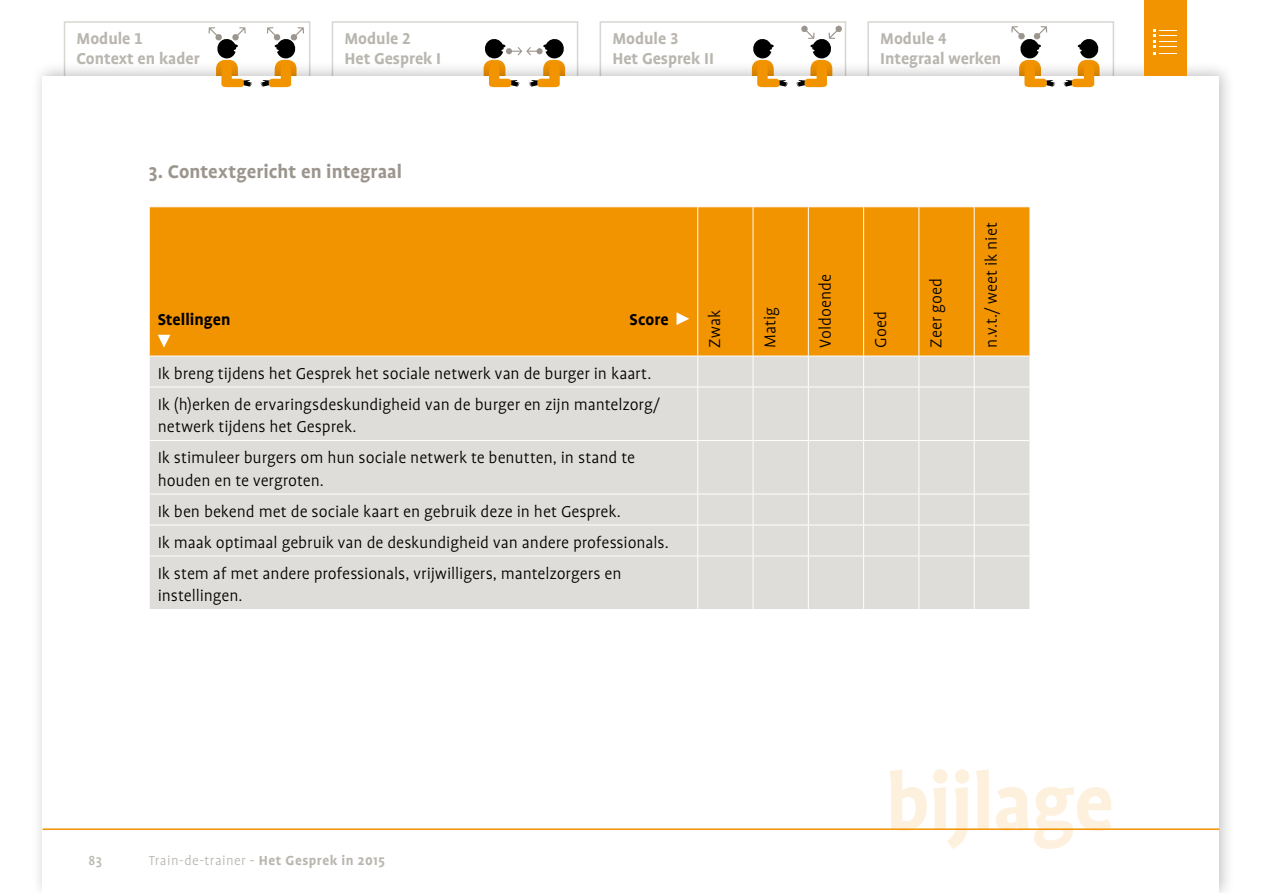
<style>
.page{position:relative;width:1263px;height:893px;background:#fff}
.page>*{position:absolute;margin:0;border:0;box-sizing:border-box;transform-origin:0 0}
.t1{font:700 88.5px "Profile";letter-spacing:-.015em;color:#fdf0dd}
.tussenkopje{font:700 21px "Profile";color:#9b958d}
.tabel_brood{font:300 18px/22.5px "Profile";letter-spacing:-.005em;color:#000}
.t2{font:700 18px/19.5px "Profile";color:#b9b6af}
.tabel_brood-2{font:700 18px "Profile";color:#000}
.t3{font:300 15px "Profile";letter-spacing:.03em;color:#b9b6af}
.t4{font:500 15px "Profile";color:#b9b6af}
.s1{font-family:"Profile NO"}
.s2{font-weight:400}
.s3{font-weight:700}
</style>
<div class="page">
<div style="left:332px;top:21px;width:246px;height:66px;border:2px solid #d7d6d1"></div>
<div style="left:64px;top:21px;width:246px;height:66px;border:2px solid #d7d6d1"></div>
<div style="left:600px;top:21px;width:246px;height:66px;border:2px solid #d7d6d1"></div>
<div style="left:867px;top:21px;width:247px;height:66px;border:2px solid #d7d6d1"></div>
<div style="left:31px;top:60px;width:1204px;height:833px;background:#000;opacity:.25"></div>
<div style="left:43px;top:77px;width:1176px;height:816px;background:#fff"></div>
<div style="left:1144px;top:0;width:42px;height:75px;background:#f29300"></div>
<svg style="left:1154px;top:29px;width:22px;height:26px"></svg>
<svg style="left:1063px;top:39px;width:36px;height:49px"></svg>
<svg style="left:752px;top:39px;width:36px;height:49px"></svg>
<svg style="left:484px;top:39px;width:81px;height:49px"></svg>
<svg style="left:796px;top:25px;width:46px;height:63px"></svg>
<svg style="left:260px;top:27px;width:44px;height:61px"></svg>
<svg style="left:1011px;top:26px;width:44px;height:62px"></svg>
<svg style="left:209px;top:27px;width:43px;height:61px"></svg>
<hr style="left:43px;top:828px;width:1176px;height:2px;background:#f29300">
<div style="left:150px;top:207px;width:879px;height:149px;background:#f29300"></div>
<div style="left:150px;top:357px;width:879px;height:252px;background:#deddd9"></div>
<hr style="left:697px;top:207px;width:1px;height:149px;background:#fff">
<hr style="left:753px;top:207px;width:1px;height:149px;background:#fff">
<hr style="left:808px;top:207px;width:1px;height:149px;background:#fff">
<hr style="left:863px;top:207px;width:1px;height:149px;background:#fff">
<hr style="left:918px;top:207px;width:1px;height:149px;background:#fff">
<hr style="left:974px;top:207px;width:1px;height:149px;background:#fff">
<hr style="left:697px;top:356px;width:1px;height:31px;background:#fff">
<hr style="left:753px;top:356px;width:1px;height:31px;background:#fff">
<hr style="left:808px;top:356px;width:1px;height:31px;background:#fff">
<hr style="left:863px;top:356px;width:1px;height:31px;background:#fff">
<hr style="left:918px;top:356px;width:1px;height:31px;background:#fff">
<hr style="left:974px;top:356px;width:1px;height:31px;background:#fff">
<hr style="left:149px;top:387px;width:549px;height:1px;background:#fff">
<hr style="left:698px;top:387px;width:55px;height:1px;background:#fff">
<hr style="left:697px;top:387px;width:1px;height:53px;background:#fff">
<hr style="left:753px;top:387px;width:55px;height:1px;background:#fff">
<hr style="left:753px;top:387px;width:1px;height:53px;background:#fff">
<hr style="left:808px;top:387px;width:56px;height:1px;background:#fff">
<hr style="left:808px;top:387px;width:1px;height:53px;background:#fff">
<hr style="left:864px;top:387px;width:55px;height:1px;background:#fff">
<hr style="left:863px;top:387px;width:1px;height:53px;background:#fff">
<hr style="left:919px;top:387px;width:55px;height:1px;background:#fff">
<hr style="left:918px;top:387px;width:1px;height:53px;background:#fff">
<hr style="left:974px;top:387px;width:55px;height:1px;background:#fff">
<hr style="left:974px;top:387px;width:1px;height:53px;background:#fff">
<hr style="left:149px;top:440px;width:549px;height:1px;background:#fff">
<hr style="left:698px;top:440px;width:55px;height:1px;background:#fff">
<hr style="left:697px;top:441px;width:1px;height:53px;background:#fff">
<hr style="left:753px;top:440px;width:55px;height:1px;background:#fff">
<hr style="left:753px;top:441px;width:1px;height:53px;background:#fff">
<hr style="left:808px;top:440px;width:56px;height:1px;background:#fff">
<hr style="left:808px;top:441px;width:1px;height:53px;background:#fff">
<hr style="left:864px;top:440px;width:55px;height:1px;background:#fff">
<hr style="left:863px;top:441px;width:1px;height:53px;background:#fff">
<hr style="left:919px;top:440px;width:55px;height:1px;background:#fff">
<hr style="left:918px;top:441px;width:1px;height:53px;background:#fff">
<hr style="left:974px;top:440px;width:55px;height:1px;background:#fff">
<hr style="left:974px;top:441px;width:1px;height:53px;background:#fff">
<hr style="left:149px;top:494px;width:549px;height:1px;background:#fff">
<hr style="left:698px;top:494px;width:55px;height:1px;background:#fff">
<hr style="left:697px;top:494px;width:1px;height:31px;background:#fff">
<hr style="left:753px;top:494px;width:55px;height:1px;background:#fff">
<hr style="left:753px;top:494px;width:1px;height:31px;background:#fff">
<hr style="left:808px;top:494px;width:56px;height:1px;background:#fff">
<hr style="left:808px;top:494px;width:1px;height:31px;background:#fff">
<hr style="left:864px;top:494px;width:55px;height:1px;background:#fff">
<hr style="left:863px;top:494px;width:1px;height:31px;background:#fff">
<hr style="left:919px;top:494px;width:55px;height:1px;background:#fff">
<hr style="left:918px;top:494px;width:1px;height:31px;background:#fff">
<hr style="left:974px;top:494px;width:55px;height:1px;background:#fff">
<hr style="left:974px;top:494px;width:1px;height:31px;background:#fff">
<hr style="left:149px;top:525px;width:549px;height:1px;background:#fff">
<hr style="left:698px;top:525px;width:55px;height:1px;background:#fff">
<hr style="left:697px;top:525px;width:1px;height:31px;background:#fff">
<hr style="left:753px;top:525px;width:55px;height:1px;background:#fff">
<hr style="left:753px;top:525px;width:1px;height:31px;background:#fff">
<hr style="left:808px;top:525px;width:56px;height:1px;background:#fff">
<hr style="left:808px;top:525px;width:1px;height:31px;background:#fff">
<hr style="left:864px;top:525px;width:55px;height:1px;background:#fff">
<hr style="left:863px;top:525px;width:1px;height:31px;background:#fff">
<hr style="left:919px;top:525px;width:55px;height:1px;background:#fff">
<hr style="left:918px;top:525px;width:1px;height:31px;background:#fff">
<hr style="left:974px;top:525px;width:55px;height:1px;background:#fff">
<hr style="left:974px;top:525px;width:1px;height:31px;background:#fff">
<hr style="left:149px;top:556px;width:549px;height:1px;background:#fff">
<hr style="left:698px;top:556px;width:55px;height:1px;background:#fff">
<hr style="left:697px;top:556px;width:1px;height:53px;background:#fff">
<hr style="left:753px;top:556px;width:55px;height:1px;background:#fff">
<hr style="left:753px;top:556px;width:1px;height:53px;background:#fff">
<hr style="left:808px;top:556px;width:56px;height:1px;background:#fff">
<hr style="left:808px;top:556px;width:1px;height:53px;background:#fff">
<hr style="left:864px;top:556px;width:55px;height:1px;background:#fff">
<hr style="left:863px;top:556px;width:1px;height:53px;background:#fff">
<hr style="left:919px;top:556px;width:55px;height:1px;background:#fff">
<hr style="left:918px;top:556px;width:1px;height:53px;background:#fff">
<hr style="left:974px;top:556px;width:55px;height:1px;background:#fff">
<hr style="left:974px;top:556px;width:1px;height:53px;background:#fff">
<svg style="left:676px;top:312px;width:13px;height:13px"></svg>
<svg style="left:158px;top:335px;width:12px;height:13px"></svg>
<p class="t2" style="left:77px;top:28px;width:125px">Module <span class="s1">1<br></span>Context en kader</p>
<p class="t2" style="left:344px;top:28px;width:98px">Module <span class="s1">2<br></span>Het Gesprek I</p>
<p class="t2" style="left:612px;top:28px;width:103px">Module <span class="s1">3<br></span>Het Gesprek II</p>
<p class="t2" style="left:880px;top:28px;width:123px">Module <span class="s1">4<br></span>Integraal werken</p>
<p class="tussenkopje" style="left:149px;top:160px;width:255px">3. Contextgericht en integraal</p>
<p class="tabel_brood-2" style="left:158px;top:309px;width:74px">Stellingen</p>
<p class="tabel_brood-2" style="left:630px;top:309px;width:41px">Score</p>
<p class="tabel_brood" style="left:703px;top:348px;width:39px;rotate:-90deg">Zwak</p>
<p class="tabel_brood" style="left:758px;top:348px;width:42px;rotate:-90deg">Matig</p>
<p class="tabel_brood" style="left:158px;top:361px;width:495px">Ik breng tijdens het Gesprek het sociale netwerk van de burger in kaart.</p>
<p class="tabel_brood" style="left:158px;top:392px;width:504px">Ik (h)erken de ervaringsdeskundigheid van de burger en zijn mantelzorg/ netwerk tijdens het Gesprek.</p>
<p class="tabel_brood" style="left:158px;top:446px;width:479px">Ik stimuleer burgers om hun sociale netwerk te benutten, in stand te houden en te vergroten.</p>
<p class="tabel_brood" style="left:158px;top:499px;width:465px">Ik ben bekend met de sociale kaart en gebruik deze in het Gesprek.</p>
<p class="tabel_brood" style="left:158px;top:530px;width:512px">Ik maak optimaal gebruik van de deskundigheid van andere professionals.</p>
<p class="tabel_brood" style="left:158px;top:561px;width:465px">Ik stem af met andere professionals, vrijwilligers, mantelzorgers en instellingen.</p>
<p class="tabel_brood" style="left:814px;top:348px;width:75px;rotate:-90deg">Voldoende</p>
<p class="tabel_brood" style="left:869px;top:348px;width:38px;rotate:-90deg">Goed</p>
<p class="tabel_brood" style="left:924px;top:348px;width:71px;rotate:-90deg">Zeer goed</p>
<p class="tabel_brood" style="left:980px;top:348px;width:127px;rotate:-90deg">n.v.t./ weet ik niet</p>
<p class="t4" style="left:88px;top:852px;width:15px">83</p>
<p class="t3" style="left:149px;top:852px;width:238px">Train-de-trainer <span class="s2">-</span> <span class="s3">Het Gesprek in 2015</span></p>
<h1 class="t1" style="left:885px;top:753px;width:230px">bijlage</h1>
</div>
